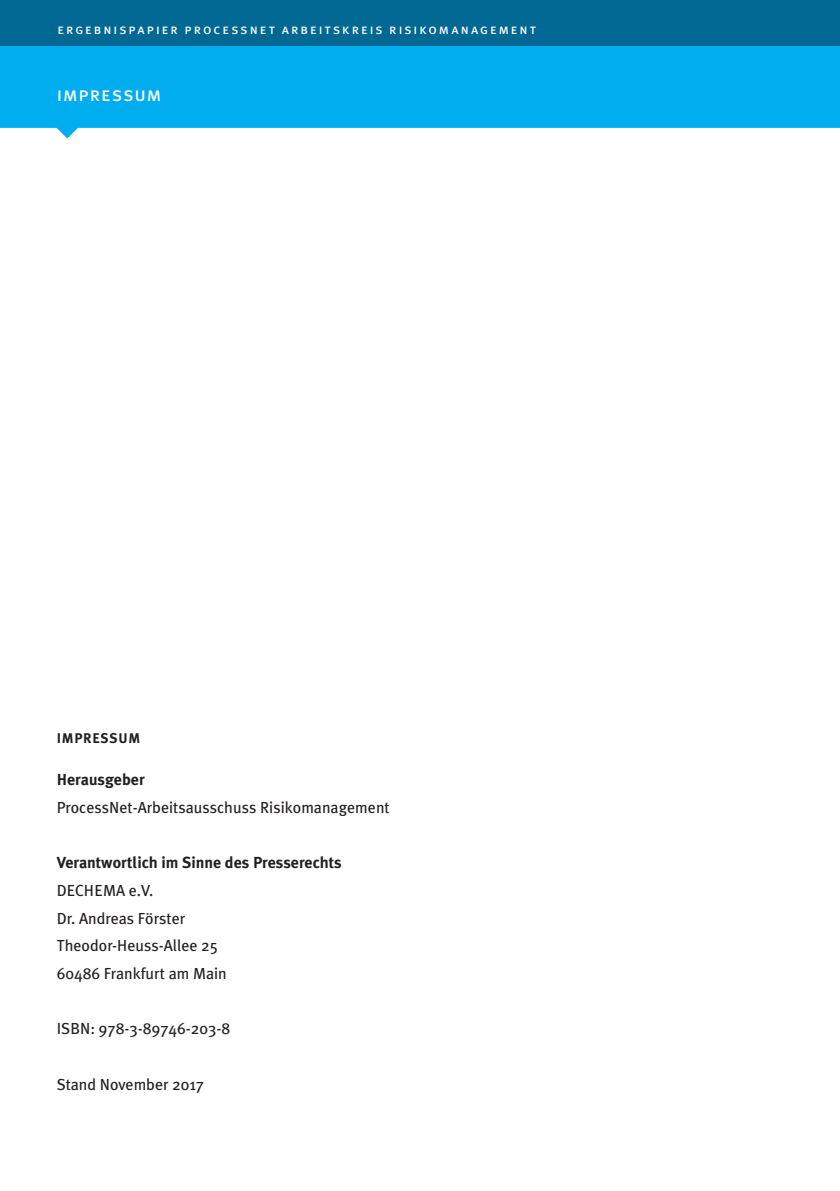
<style>
.page{position:relative;width:840px;height:1191px;background:#fff}
.page>*{position:absolute;margin:0;border:0;box-sizing:border-box;transform-origin:0 0}
.t1{font:20px "Meta Plus Book Caps";letter-spacing:.045em;color:#fff}
.t2{font:16px/27.6px "Meta Plus";color:#231f20}
.t3{font:700 16px "Meta Plus";color:#231f20}
.t4{font:14px "Meta Plus Book Caps";letter-spacing:.14em;color:#fff}
.t5{font:700 14px "Meta Plus";letter-spacing:.05em;color:#231f20}
</style>
<div class="page">
<svg style="left:0;top:45px;width:839px;height:93px;fill:#00aeef"></svg>
<div style="left:0;top:0;width:839px;height:45px;background:#006893"></div>
<p class="t4" style="left:57px;top:21px;width:480px">ergebnispapier processnet arbeitskreis risikomanagement</p>
<p class="t1" style="left:57px;top:82px;width:106px">impressum</p>
<p class="t5" style="left:57px;top:730px;width:85px">IMPRESSUM</p>
<p class="t3" style="left:57px;top:770px;width:89px">Herausgeber</p>
<p class="t2" style="left:57px;top:793px;width:334px">ProcessNet-Arbeitsausschuss Risikomanagement</p>
<p class="t3" style="left:57px;top:853px;width:286px">Verantwortlich im Sinne des Presserechts</p>
<p class="t2" style="left:57px;top:876px;width:171px">DECHEMA e.V.<br>Dr. Andreas Förster<br>Theodor-Heuss-Allee 25<br>60486 Frankfurt am Main</p>
<p class="t2" style="left:57px;top:1014px;width:175px">ISBN: 978-3-89746-203-8</p>
<p class="t2" style="left:57px;top:1070px;width:149px">Stand November 2017</p>
</div>
